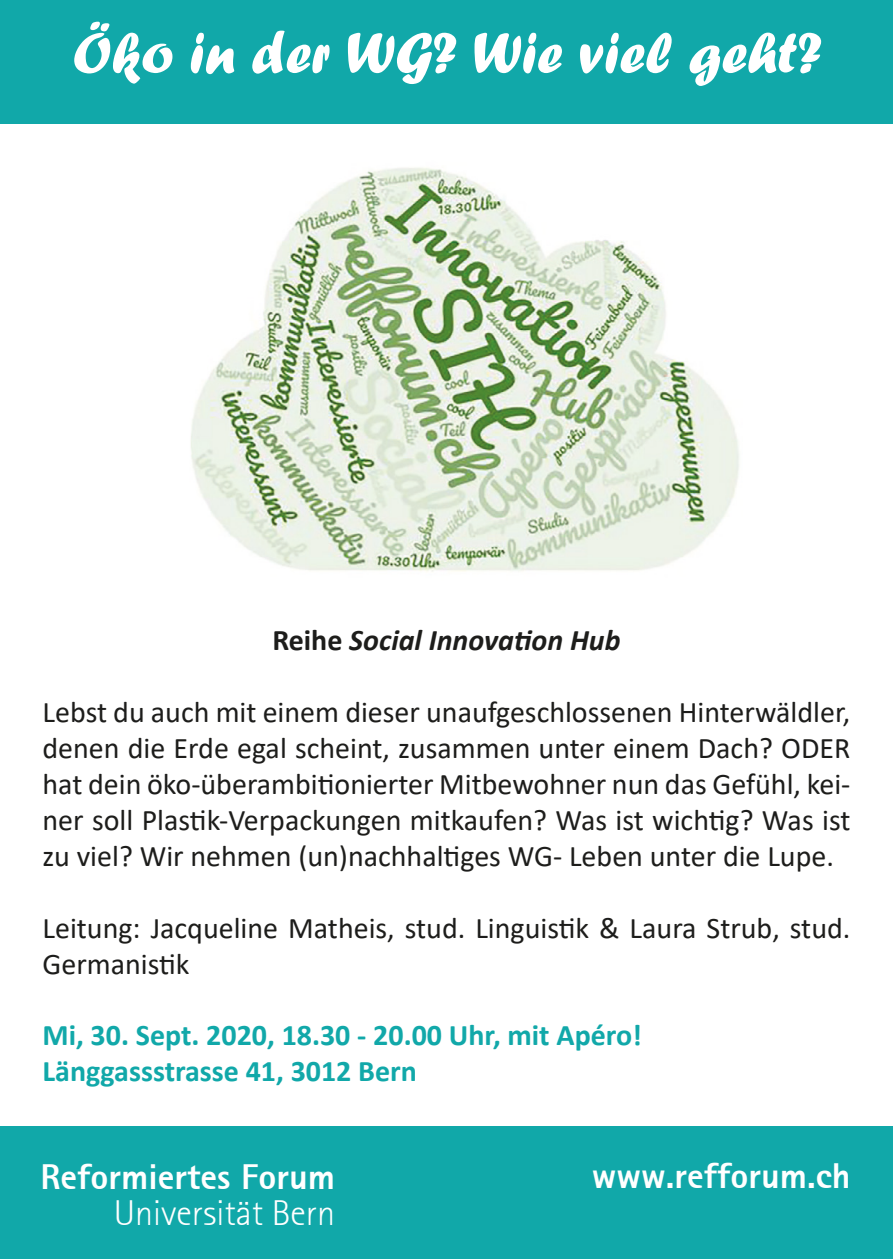
<style>
.page{position:relative;width:893px;height:1259px;background:#fff}
.page>*{position:absolute;margin:0;border:0;box-sizing:border-box;transform-origin:0 0}
.t1{font:60px "Forte";color:#fff}
.t2{font:36px "True Rotis San Serif Extrabold T Hree";color:#fff}
.t3{font:36px "True Rotis Sanserif Lig T Hree";color:#fff}
.t4{font:30px/36px "Calibri";color:#1d1d1b;text-align:justify}
.t5{font:700 30px "Calibri";color:#11a8a9}
.t6{font:italic 700 30px "Calibri";color:#1d1d1b}
.s1{font-style:normal}
</style>
<div class="page">
<div style="left:0;top:1126px;width:893px;height:133px;background:#11a8a9"></div>
<div style="left:0;top:0;width:893px;height:124px;background:#11a8a9"></div>
<img style="left:191px;top:167px;width:548px;height:405px">
<p class="t1" style="left:73px;top:18px;width:751px">Öko in der WG? Wie viel geht?</p>
<p class="t6" style="left:272px;top:618px;width:350px"><span class="s1">Reihe</span> Social Innovation Hub</p>
<p class="t4" style="left:43px;top:693px;width:809px">Lebst du auch mit einem dieser unaufgeschlossenen Hinterwäldler, denen die Erde egal scheint, zusammen unter einem Dach? ODER hat dein öko-überambitionierter Mitbewohner nun das Gefühl, kei&shy;ner soll Plastik-Verpackungen mitkaufen? Was ist wichtig? Was ist zu viel? Wir nehmen (un)nachhaltiges WG- Leben unter die Lupe.</p>
<p class="t4" style="left:43px;top:909px;width:809px">Leitung: Jacqueline Matheis, stud. Linguistik &amp; Laura Strub, stud.<br>Germanistik</p>
<p class="t5" style="left:43px;top:1014px;width:601px">Mi, 30. Sept. 2020, 18.30 - 20.00 Uhr, mit Apéro!</p>
<p class="t5" style="left:43px;top:1050px;width:376px">Länggassstrasse 41, 3012 Bern</p>
<p class="t2" style="left:41px;top:1153px;width:296px">Reformiertes Forum</p>
<p class="t3" style="left:114px;top:1191px;width:223px">Universität Bern</p>
<p class="t2" style="left:592px;top:1152px;width:260px">www.refforum.ch</p>
</div>
